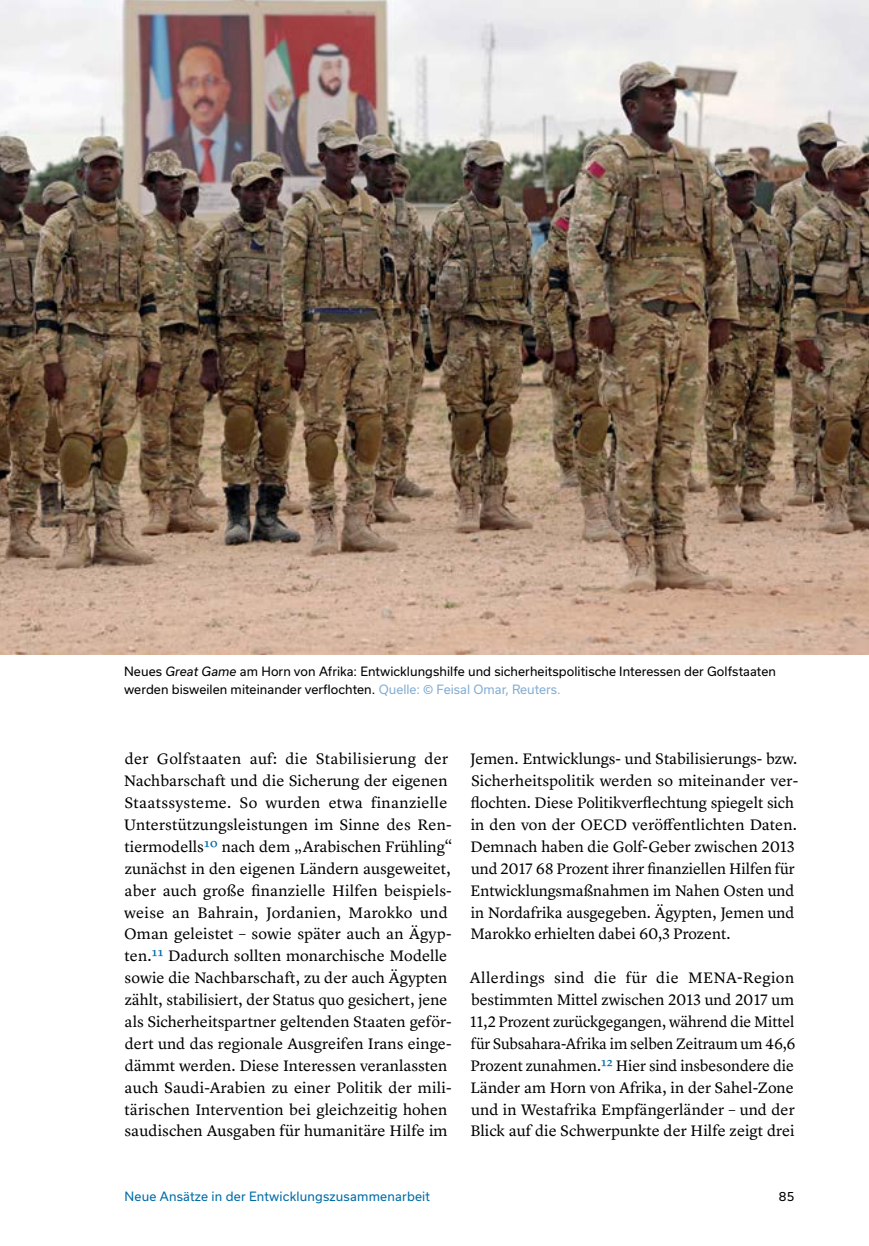
<style>
.page{position:relative;width:869px;height:1246px;background:#fff}
.page>*{position:absolute;margin:0;border:0;box-sizing:border-box;transform-origin:0 0}
.Paragraph{font:15.75px/21.9px "Lyon Text";color:#000}
.t1{font:12.25px/17.5px "Usual";letter-spacing:.005em;color:#000}
.t2{font:12.25px "Usual";letter-spacing:.015em;color:#006ca6}
.s1{font-style:italic}
.s2{color:#85aed2}
.s3{color:#006ca6}
</style>
<div class="page">
<img style="left:0;top:0;width:868px;height:654px">
<p class="t1" style="left:124px;top:663px;width:653px">Neues <span class="s1">Great Game</span> am Horn von Afrika: Entwicklungshilfe und sicherheitspolitische Interessen der Golfstaaten werden bisweilen miteinander verflochten. <span class="s2">Quelle: © Feisal Omar, Reuters.</span></p>
<p class="Paragraph" style="left:124px;top:746px;width:330px">der Golfstaaten auf: die Stabilisierung der Nachbarschaft und die Sicherung der eigenen Staatssysteme. So wurden etwa finanzielle Unterstützungsleistungen im Sinne des Ren&shy;tiermodells<span class="s3">10</span> nach dem „Arabischen Frühling“ zunächst in den eigenen Ländern ausgeweitet, aber auch große finanzielle Hilfen beispiels&shy;weise an Bahrain, Jordanien, Marokko und Oman geleistet – sowie später auch an Ägyp&shy;ten.<span class="s3">11</span> Dadurch sollten monarchische Modelle sowie die Nachbarschaft, zu der auch Ägypten zählt, stabilisiert, der Status quo gesichert, jene als Sicherheitspartner geltenden Staaten geför&shy;dert und das regionale Ausgreifen Irans einge&shy;dämmt werden. Diese Interessen veranlassten auch Saudi-Arabien zu einer Politik der mili&shy;tärischen Intervention bei gleichzeitig hohen saudischen Ausgaben für humanitäre Hilfe im</p>
<p class="Paragraph" style="left:470px;top:746px;width:329px">Jemen. Entwicklungs- und Stabilisierungs- bzw.<br>Sicherheitspolitik werden so miteinander ver&shy;flochten. Diese Politikverflechtung spiegelt sich in den von der OECD veröffentlichten Daten.<br>Demnach haben die Golf-Geber zwischen 2013 und 2017 68 Prozent ihrer finanziellen Hilfen für Entwicklungsmaßnahmen im Nahen Osten und in Nordafrika ausgegeben. Ägypten, Jemen und Marokko erhielten dabei 60,3 Prozent.</p>
<p class="Paragraph" style="left:469px;top:965px;width:327px;text-align:justify">Allerdings sind die für die MENA-Region bestimmten Mittel zwischen 2013 und 2017 um 11,2 Prozent zurückgegangen, während die Mittel für Subsahara-Afrika im selben Zeitraum um 46,6<br>Prozent zunahmen.<span class="s3">12</span> Hier sind insbesondere die Länder am Horn von Afrika, in der Sahel-Zone und in Westafrika Empfängerländer – und der Blick auf die Schwerpunkte der Hilfe zeigt drei</p>
<p class="t2" style="left:125px;top:1188px;width:307px">Neue Ansätze in der Entwicklungszusammenarbeit</p>
<p class="t1" style="left:778px;top:1186px;width:17px">85</p>
</div>
